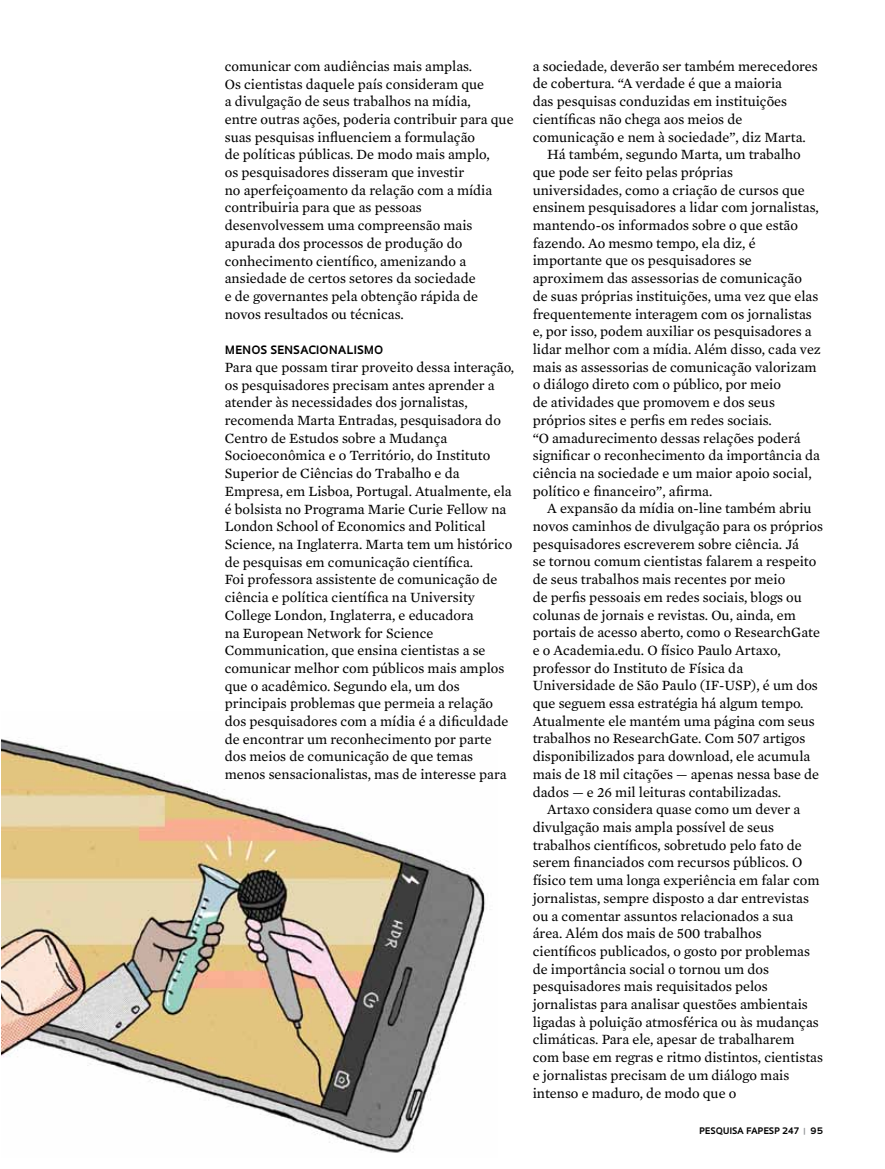
<style>
.page{position:relative;width:885px;height:1169px;background:#fff}
.page>*{position:absolute;margin:0;border:0;box-sizing:border-box;transform-origin:0 0}
.t1{font:14.4px/17.7px "Mercury Text G2";color:#000}
.t2{font:700 11.25px "Oculum";letter-spacing:.03em;color:#000}
.t3{font:700 8.7px "Oculum";letter-spacing:.01em;color:#000}
.s1{color:#939598}
</style>
<div class="page">
<img style="left:1px;top:738px;width:485px;height:415px">
<p class="t1" style="left:225px;top:56px;width:290px">comunicar com audiências mais amplas.<br>Os cientistas daquele país consideram que<br>a divulgação de seus trabalhos na mídia,<br>entre outras ações, poderia contribuir para que suas pesquisas influenciem a formulação<br>de políticas públicas. De modo mais amplo,<br>os pesquisadores disseram que investir<br>no aperfeiçoamento da relação com a mídia contribuiria para que as pessoas desenvolvessem uma compreensão mais apurada dos processos de produção do conhecimento científico, amenizando a ansiedade de certos setores da sociedade<br>e de governantes pela obtenção rápida de novos resultados ou técnicas.</p>
<p class="t2" style="left:225px;top:342px;width:160px">MENOS SENSACIONALISMO</p>
<p class="t1" style="left:225px;top:357px;width:291px">Para que possam tirar proveito dessa interação, os pesquisadores precisam antes aprender a atender às necessidades dos jornalistas, recomenda Marta Entradas, pesquisadora do Centro de Estudos sobre a Mudança Socioeconômica e o Território, do Instituto Superior de Ciências do Trabalho e da Empresa, em Lisboa, Portugal. Atualmente, ela é bolsista no Programa Marie Curie Fellow na London School of Economics and Political Science, na Inglaterra. Marta tem um histórico de pesquisas em comunicação científica.<br>Foi professora assistente de comunicação de ciência e política científica na University College London, Inglaterra, e educadora<br>na European Network for Science Communication, que ensina cientistas a se comunicar melhor com públicos mais amplos que o acadêmico. Segundo ela, um dos principais problemas que permeia a relação dos pesquisadores com a mídia é a dificuldade de encontrar um reconhecimento por parte dos meios de comunicação de que temas menos sensacionalistas, mas de interesse para</p>
<p class="t1" style="left:533px;top:56px;width:287px">a sociedade, deverão ser também merecedores</p>
<p class="t1" style="left:533px;top:74px;width:251px">de cobertura. “A verdade é que a maioria</p>
<p class="t1" style="left:533px;top:92px;width:256px">das pesquisas conduzidas em instituições</p>
<p class="t1" style="left:533px;top:109px;width:211px">científicas não chega aos meios de</p>
<p class="t1" style="left:533px;top:127px;width:275px">comunicação e nem à sociedade”, diz Marta.</p>
<p class="t1" style="left:547px;top:145px;width:255px">Há também, segundo Marta, um trabalho</p>
<p class="t1" style="left:533px;top:162px;width:202px">que pode ser feito pelas próprias</p>
<p class="t1" style="left:533px;top:180px;width:273px">universidades, como a criação de cursos que</p>
<p class="t1" style="left:533px;top:198px;width:288px">ensinem pesquisadores a lidar com jornalistas,</p>
<p class="t1" style="left:533px;top:216px;width:267px">mantendo-os informados sobre o que estão</p>
<p class="t1" style="left:533px;top:233px;width:225px">fazendo. Ao mesmo tempo, ela diz, é</p>
<p class="t1" style="left:533px;top:251px;width:221px">importante que os pesquisadores se</p>
<p class="t1" style="left:533px;top:269px;width:271px">aproximem das assessorias de comunicação</p>
<p class="t1" style="left:533px;top:286px;width:287px">de suas próprias instituições, uma vez que elas</p>
<p class="t1" style="left:533px;top:304px;width:281px">frequentemente interagem com os jornalistas</p>
<p class="t1" style="left:533px;top:322px;width:281px">e, por isso, podem auxiliar os pesquisadores a</p>
<p class="t1" style="left:533px;top:339px;width:290px">lidar melhor com a mídia. Além disso, cada vez</p>
<p class="t1" style="left:533px;top:357px;width:285px">mais as assessorias de comunicação valorizam</p>
<p class="t1" style="left:533px;top:375px;width:250px">o diálogo direto com o público, por meio</p>
<p class="t1" style="left:533px;top:393px;width:244px">de atividades que promovem e dos seus</p>
<p class="t1" style="left:533px;top:410px;width:241px">próprios sites e perfis em redes sociais.</p>
<p class="t1" style="left:533px;top:428px;width:269px">“O amadurecimento dessas relações poderá</p>
<p class="t1" style="left:533px;top:446px;width:289px">significar o reconhecimento da importância da</p>
<p class="t1" style="left:533px;top:463px;width:280px">ciência na sociedade e um maior apoio social,</p>
<p class="t1" style="left:533px;top:481px;width:181px">político e financeiro”, afirma.</p>
<p class="t1" style="left:547px;top:499px;width:266px">A expansão da mídia on-line também abriu</p>
<p class="t1" style="left:533px;top:516px;width:292px">novos caminhos de divulgação para os próprios</p>
<p class="t1" style="left:533px;top:534px;width:268px">pesquisadores escreverem sobre ciência. Já</p>
<p class="t1" style="left:533px;top:552px;width:285px">se tornou comum cientistas falarem a respeito</p>
<p class="t1" style="left:533px;top:570px;width:254px">de seus trabalhos mais recentes por meio</p>
<p class="t1" style="left:533px;top:587px;width:271px">de perfis pessoais em redes sociais, blogs ou</p>
<p class="t1" style="left:533px;top:605px;width:265px">colunas de jornais e revistas. Ou, ainda, em</p>
<p class="t1" style="left:533px;top:623px;width:289px">portais de acesso aberto, como o ResearchGate</p>
<p class="t1" style="left:533px;top:640px;width:249px">e o Academia.edu. O físico Paulo Artaxo,</p>
<p class="t1" style="left:533px;top:658px;width:212px">professor do Instituto de Física da</p>
<p class="t1" style="left:533px;top:676px;width:287px">Universidade de São Paulo (IF-USP), é um dos</p>
<p class="t1" style="left:533px;top:693px;width:272px">que seguem essa estratégia há algum tempo.</p>
<p class="t1" style="left:533px;top:711px;width:284px">Atualmente ele mantém uma página com seus</p>
<p class="t1" style="left:533px;top:729px;width:274px">trabalhos no ResearchGate. Com 507 artigos</p>
<p class="t1" style="left:533px;top:746px;width:279px">disponibilizados para download, ele acumula</p>
<p class="t1" style="left:533px;top:764px;width:288px">mais de 18 mil citações — apenas nessa base de</p>
<p class="t1" style="left:533px;top:782px;width:250px">dados — e 26 mil leituras contabilizadas.</p>
<p class="t1" style="left:547px;top:800px;width:255px">Artaxo considera quase como um dever a</p>
<p class="t1" style="left:533px;top:817px;width:243px">divulgação mais ampla possível de seus</p>
<p class="t1" style="left:533px;top:835px;width:271px">trabalhos científicos, sobretudo pelo fato de</p>
<p class="t1" style="left:533px;top:853px;width:271px">serem financiados com recursos públicos. O</p>
<p class="t1" style="left:533px;top:870px;width:288px">físico tem uma longa experiência em falar com</p>
<p class="t1" style="left:533px;top:888px;width:278px">jornalistas, sempre disposto a dar entrevistas</p>
<p class="t1" style="left:533px;top:906px;width:262px">ou a comentar assuntos relacionados a sua</p>
<p class="t1" style="left:533px;top:923px;width:230px">área. Além dos mais de 500 trabalhos</p>
<p class="t1" style="left:533px;top:941px;width:279px">científicos publicados, o gosto por problemas</p>
<p class="t1" style="left:533px;top:959px;width:238px">de importância social o tornou um dos</p>
<p class="t1" style="left:533px;top:977px;width:237px">pesquisadores mais requisitados pelos</p>
<p class="t1" style="left:533px;top:994px;width:277px">jornalistas para analisar questões ambientais</p>
<p class="t1" style="left:533px;top:1012px;width:288px">ligadas à poluição atmosférica ou às mudanças</p>
<p class="t1" style="left:533px;top:1030px;width:263px">climáticas. Para ele, apesar de trabalharem</p>
<p class="t1" style="left:533px;top:1047px;width:292px">com base em regras e ritmo distintos, cientistas</p>
<p class="t1" style="left:533px;top:1065px;width:258px">e jornalistas precisam de um diálogo mais</p>
<p class="t1" style="left:533px;top:1083px;width:205px">intenso e maduro, de modo que o</p>
<p class="t3" style="left:699px;top:1124px;width:30px">PESQUISA</p>
<p class="t3" style="left:746px;top:1124px;width:79px">FAPESP 247 <span class="s1">|</span> 95</p>
</div>
